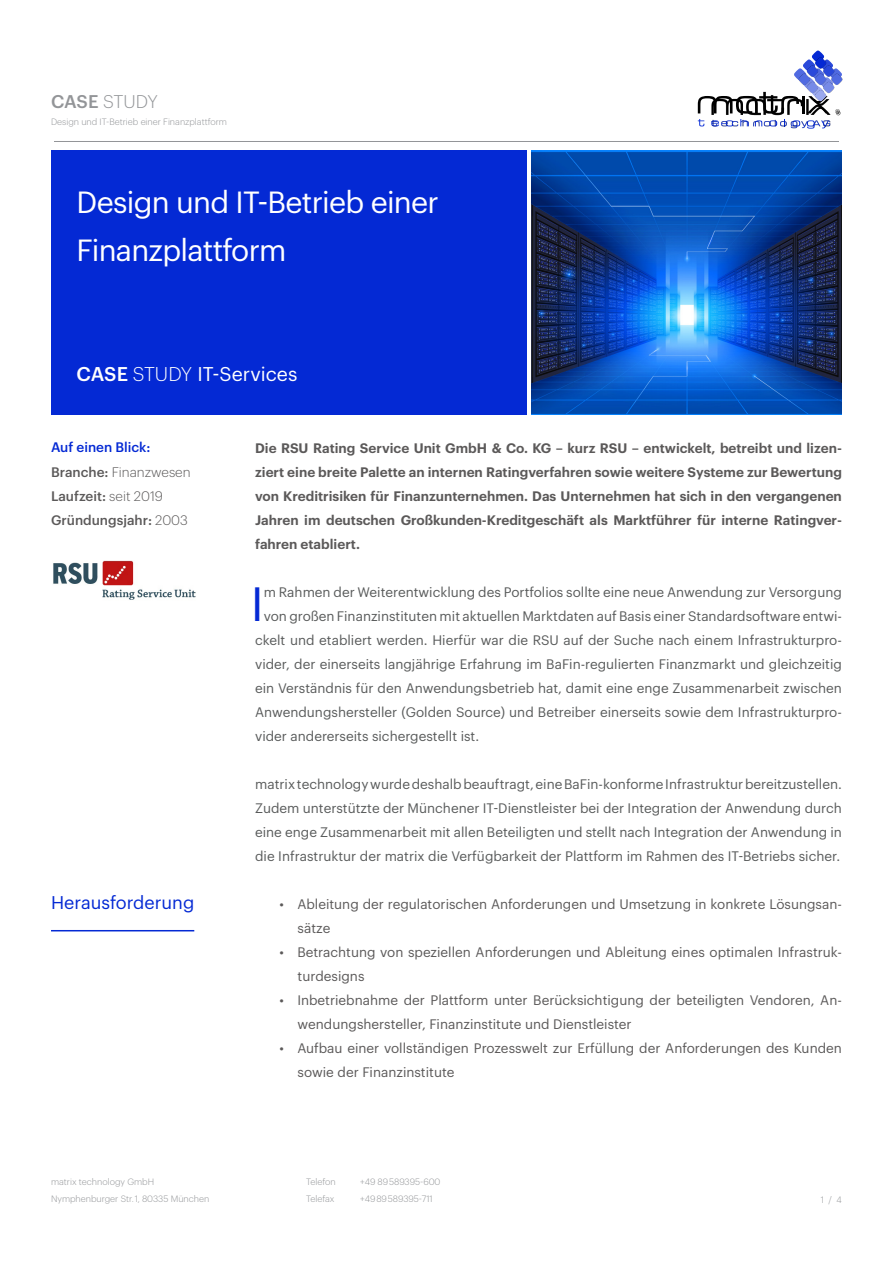
<style>
.page{position:relative;width:893px;height:1263px;background:#fff}
.page>*{position:absolute;margin:0;border:0;box-sizing:border-box;transform-origin:0 0}
.Fließtext_einspaltig{font:47.1px "Graphik";color:#0429d4}
.Whitepaper_Titel{font:30px/48px "Graphik";letter-spacing:-.025em;color:#fff}
.Überschrift_2_für_er{font:19.5px "Graphik";color:#fff}
.Überschrift_1{font:18px "Graphik";color:#0429d4}
.t1{font:300 18px "Graphik";letter-spacing:-.015em;color:#939598}
.Fließtext_einspaltig-2{font:13.5px/24px "Graphik";color:#595b5b;text-align:justify}
.t2{font:13.5px/24px "Graphik";color:#5b5959}
.Kapiteleinleitung{font:600 13.5px/24px "Graphik";color:#5b5959;text-align:justify}
.Abb{font:500 13.5px "Graphik";color:#5b5959}
.Abb-2{font:300 13.5px "Graphik";color:#5b5959}
.Abb-3{font:500 13.5px "Graphik";color:#0429d4}
.t3{font:300 9px/16.5px "Graphik";color:#939598}
.s1{font-weight:500}
.s2{font-weight:300}
</style>
<div class="page">
<hr style="left:54px;top:141px;width:785px;height:1px;background:#939598">
<svg style="left:698px;top:51px;width:126px;height:76px"></svg>
<img style="left:703px;top:55px;width:140px;height:74px">
<div style="left:51px;top:151px;width:476px;height:264px;background:#0429d4"></div>
<img style="left:531px;top:151px;width:311px;height:264px">
<hr style="left:51px;top:930px;width:143px;height:1px;background:#0429d4">
<img style="left:53px;top:560px;width:143px;height:40px">
<p class="t1" style="left:51px;top:89px;width:108px"><span class="s1">CASE</span> STUDY</p>
<p class="t3" style="left:51px;top:113px;width:178px">Design und IT-Betrieb einer Finanzplattform</p>
<p class="Whitepaper_Titel" style="left:77px;top:175px;width:364px">Design und IT-Betrieb einer<br>Finanzplattform</p>
<p class="Überschrift_2_für_er" style="left:77px;top:359px;width:222px"><span class="s1">CASE</span> <span class="s2">STUDY</span> IT-Services</p>
<p class="Abb-3" style="left:51px;top:437px;width:101px">Auf einen Blick:</p>
<p class="Abb-2" style="left:51px;top:462px;width:141px"><span class="s1">Branche:</span> Finanzwesen</p>
<p class="Abb" style="left:51px;top:485px;width:113px">Laufzeit: <span class="s2">seit 2019</span></p>
<p class="Abb" style="left:51px;top:509px;width:138px">Gründungsjahr: <span class="s2">2003</span></p>
<p class="Kapiteleinleitung" style="left:255px;top:435px;width:588px">Die RSU Rating Service Unit GmbH &amp; Co. KG – kurz RSU – entwickelt, betreibt und lizen&shy;ziert eine breite Palette an internen Ratingverfahren sowie weitere Systeme zur Bewertung von Kreditrisiken für Finanzunternehmen. Das Unternehmen hat sich in den vergangenen Jahren im deutschen Großkunden-Kreditgeschäft als Marktführer für interne Ratingver&shy;fahren etabliert.</p>
<p class="Fließtext_einspaltig" style="left:251px;top:568px;width:15px">I</p>
<p class="Fließtext_einspaltig-2" style="left:264px;top:579px;width:580px">m Rahmen der Weiterentwicklung des Portfolios sollte eine neue Anwendung zur Versorgung</p>
<p class="Fließtext_einspaltig-2" style="left:264px;top:603px;width:580px">von großen Finanzinstituten mit aktuellen Marktdaten auf Basis einer Standardsoftware entwi-</p>
<p class="Fließtext_einspaltig-2" style="left:255px;top:627px;width:588px">ckelt und etabliert werden. Hierfür war die RSU auf der Suche nach einem Infrastrukturpro-</p>
<p class="Fließtext_einspaltig-2" style="left:255px;top:651px;width:588px">vider, der einerseits langjährige Erfahrung im BaFin-regulierten Finanzmarkt und gleichzeitig</p>
<p class="Fließtext_einspaltig-2" style="left:255px;top:675px;width:588px">ein Verständnis für den Anwendungsbetrieb hat, damit eine enge Zusammenarbeit zwischen</p>
<p class="Fließtext_einspaltig-2" style="left:255px;top:699px;width:588px">Anwendungshersteller (Golden Source) und Betreiber einerseits sowie dem Infrastrukturpro-</p>
<p class="Fließtext_einspaltig-2" style="left:255px;top:723px;width:226px">vider andererseits sichergestellt ist.</p>
<p class="Fließtext_einspaltig-2" style="left:255px;top:771px;width:588px">matrix technology wurde deshalb beauftragt, eine BaFin-konforme Infrastruktur bereitzustellen.<br>Zudem unterstützte der Münchener IT-Dienstleister bei der Integration der Anwendung durch eine enge Zusammenarbeit mit allen Beteiligten und stellt nach Integration der Anwendung in die Infrastruktur der matrix die Verfügbarkeit der Plattform im Rahmen des IT-Betriebs sicher.</p>
<p class="Überschrift_1" style="left:51px;top:889px;width:145px">Herausforderung</p>
<p class="t2" style="left:298px;top:891px;width:546px;text-indent:-18px">• Ableitung der regulatorischen Anforderungen und Umsetzung in konkrete Lösungsan&shy;sätze</p>
<p class="t2" style="left:298px;top:939px;width:546px;text-indent:-18px">• Betrachtung von speziellen Anforderungen und Ableitung eines optimalen Infrastruk&shy;turdesigns</p>
<p class="t2" style="left:298px;top:987px;width:546px;text-indent:-18px">• Inbetriebnahme der Plattform unter Berücksichtigung der beteiligten Vendoren, An&shy;wendungshersteller, Finanzinstitute und Dienstleister</p>
<p class="t2" style="left:298px;top:1035px;width:546px;text-indent:-18px">• Aufbau einer vollständigen Prozesswelt zur Erfüllung der Anforderungen des Kunden sowie der Finanzinstitute</p>
<p class="t3" style="left:51px;top:1173px;width:160px">matrix technology GmbH<br>Nymphenburger Str. 1, 80335 München</p>
<p class="t3" style="left:306px;top:1173px;width:31px">Telefon</p>
<p class="t3" style="left:360px;top:1173px;width:82px">+49 89 589395-600</p>
<p class="t3" style="left:306px;top:1189px;width:30px">Telefax</p>
<p class="t3" style="left:360px;top:1189px;width:74px">+49 89 589395-711</p>
<p class="t3" style="left:821px;top:1191px;width:23px">1/4</p>
</div>
